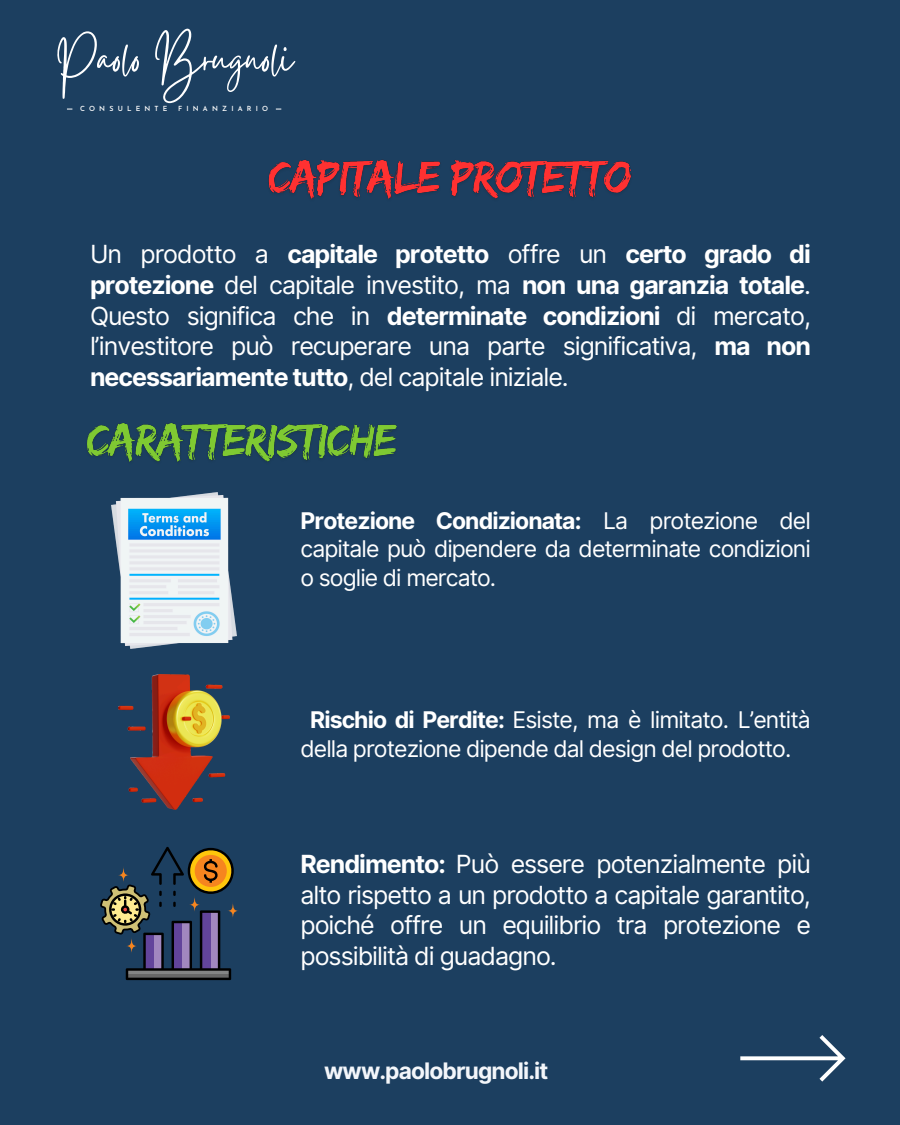
<style>
.page{position:relative;width:900px;height:1125px;background:#1c3f60}
.page>*{position:absolute;margin:0;border:0;box-sizing:border-box;transform-origin:0 0}
.t1{font:54px "Gistesy";color:#fff}
.t2{font:25px/30.8px "Inter";letter-spacing:-.04em;color:#fff;text-align:justify}
.t3{font:23px/28.5px "Inter";letter-spacing:-.04em;color:#fff;text-align:justify}
.t4{font:700 22.8px "Inter";letter-spacing:-.04em;color:#f3f6fa}
.t5{font:600 7px "Josefin Sans";letter-spacing:.6em;color:#fff}
.s1{font-weight:700}
</style>
<div class="page">
<svg style="left:740px;top:1035px;width:106px;height:47px"></svg>
<svg style="left:100px;top:847px;width:138px;height:133px"></svg>
<img style="left:118px;top:674px;width:112px;height:135px">
<img style="left:112px;top:493px;width:124px;height:156px">
<img style="left:268px;top:159px;width:364px;height:40px">
<img style="left:87px;top:423px;width:310px;height:39px">
<h1 class="t1" style="left:55px;top:20px;width:239px">Paolo Brugnoli</h1>
<p class="t5" style="left:80px;top:106px;width:89px">CONSULENTE</p>
<p class="t5" style="left:178px;top:106px;width:92px">FINANZIARIO</p>
<p class="t2" style="left:90px;top:239px;width:723px">Un prodotto a <span class="s1">capitale protetto</span> offre un <span class="s1">certo grado di protezione</span> del capitale investito, ma <span class="s1">non una garanzia totale</span>.<br>Questo significa che in <span class="s1">determinate condizioni</span> di mercato, l’investitore può recuperare una parte significativa, <span class="s1">ma non necessariamente tutto</span>, del capitale iniziale.</p>
<h4 class="t3" style="left:301px;top:506px;width:512px"><span class="s1">Protezione Condizionata:</span> La protezione del capitale può dipendere da determinate condizioni o soglie di mercato.</h4>
<h4 class="t3" style="left:301px;top:705px;width:512px;text-indent:10px"><span class="s1">Rischio di Perdite:</span> Esiste, ma è limitato. L’entità della protezione dipende dal design del prodotto.</h4>
<h4 class="t2" style="left:301px;top:848px;width:512px"><span class="s1">Rendimento:</span> Può essere potenzialmente più alto rispetto a un prodotto a capitale garantito, poiché offre un equilibrio tra protezione e possibilità di guadagno.</h4>
<p class="t4" style="left:324px;top:1057px;width:226px">www.paolobrugnoli.it</p>
</div>
